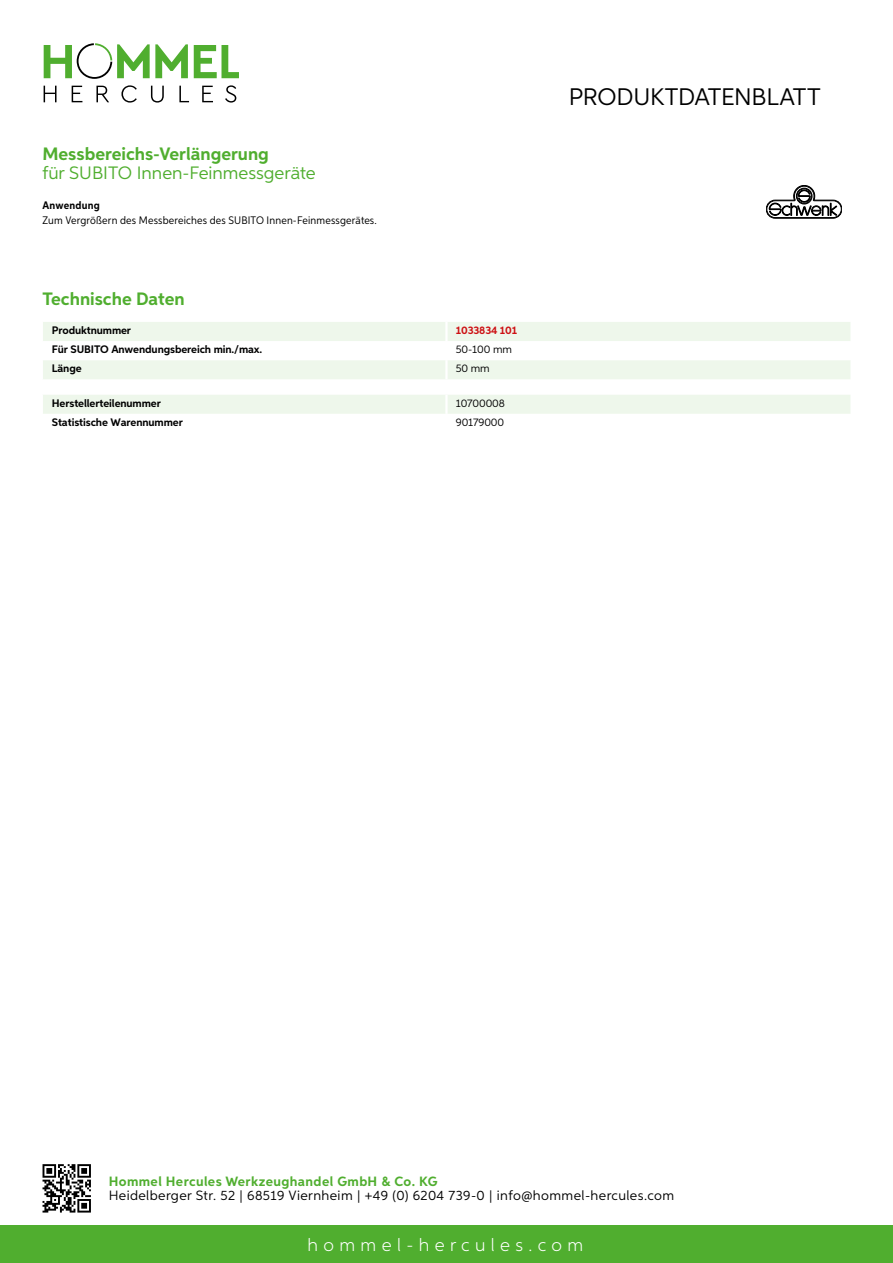
<style>
.page{position:relative;width:893px;height:1263px;background:#fff}
.page>*{position:absolute;margin:0;border:0;box-sizing:border-box;transform-origin:0 0}
.t1{font:24px "Aspira";letter-spacing:-.01em;color:#000}
.t2{font:700 18px "Aspira";color:#50ae2f}
.t3{font:18px "Aspira";color:#50ae2f}
.t4{font:300 18px "Aspira";letter-spacing:.3em;color:#fff}
.t5{font:13.5px "Aspira";letter-spacing:.03em;color:#000}
.t6{font:700 13.5px "Aspira";letter-spacing:.03em;color:#50ae2f}
.t7{font:700 10.95px "Aspira";letter-spacing:-.01em;color:#000}
.t8{font:10.95px "Aspira Nar";letter-spacing:.015em;color:#000}
.t9{font:10.95px "Aspira";letter-spacing:-.01em;color:#000}
.t10{font:700 10.95px "Aspira";letter-spacing:-.01em;color:#cd1013}
.t11{font:700 10.95px "Aspira Nar";letter-spacing:.02em;color:#000}
</style>
<div class="page">
<div style="left:0;top:1226px;width:893px;height:37px;background:#50ae2f"></div>
<svg style="left:43px;top:1164px;width:48px;height:48px"></svg>
<svg style="left:194px;top:45px;width:45px;height:33px"></svg>
<svg style="left:44px;top:43px;width:144px;height:36px"></svg>
<svg style="left:44px;top:86px;width:13px;height:16px"></svg>
<svg style="left:72px;top:86px;width:10px;height:16px"></svg>
<svg style="left:96px;top:86px;width:13px;height:16px"></svg>
<svg style="left:121px;top:85px;width:16px;height:18px"></svg>
<svg style="left:151px;top:86px;width:13px;height:17px"></svg>
<svg style="left:179px;top:86px;width:10px;height:16px"></svg>
<svg style="left:202px;top:86px;width:11px;height:16px"></svg>
<svg style="left:225px;top:85px;width:11px;height:18px"></svg>
<svg style="left:43px;top:322px;width:807px;height:57px"></svg>
<hr style="left:445px;top:360px;width:3px;height:19px;background:#fff">
<div style="left:43px;top:395px;width:807px;height:19px;background:#eef7eb"></div>
<svg style="left:766px;top:185px;width:76px;height:33px"></svg>
<h2 class="t2" style="left:43px;top:142px;width:228px">Messbereichs-Verlängerung</h2>
<h2 class="t3" style="left:43px;top:162px;width:275px">für SUBITO Innen-Feinmessgeräte</h2>
<p class="t11" style="left:43px;top:199px;width:59px">Anwendung</p>
<p class="t8" style="left:43px;top:214px;width:336px">Zum Vergrößern des Messbereiches des SUBITO Innen-Feinmessgerätes.</p>
<h2 class="t2" style="left:43px;top:288px;width:144px">Technische Daten</h2>
<p class="t7" style="left:52px;top:323px;width:81px">Produktnummer</p>
<p class="t10" style="left:456px;top:323px;width:63px">1033834 101</p>
<p class="t7" style="left:52px;top:342px;width:212px">Für SUBITO Anwendungsbereich min./max.</p>
<p class="t9" style="left:456px;top:343px;width:58px">50-100 mm</p>
<p class="t7" style="left:52px;top:362px;width:31px">Länge</p>
<p class="t9" style="left:456px;top:362px;width:35px">50 mm</p>
<p class="t7" style="left:52px;top:396px;width:111px">Herstellerteilenummer</p>
<p class="t9" style="left:456px;top:396px;width:51px">10700008</p>
<p class="t7" style="left:52px;top:415px;width:132px">Statistische Warennummer</p>
<p class="t9" style="left:456px;top:415px;width:50px">90179000</p>
<h1 class="t1" style="left:569px;top:82px;width:253px">Produktdatenblatt</h1>
<p class="t6" style="left:109px;top:1172px;width:330px">Hommel Hercules Werkzeughandel GmbH &amp; Co. KG</p>
<p class="t5" style="left:109px;top:1187px;width:567px">Heidelberger Str. 52 | 68519 Viernheim | +49 (0) 6204 739-0 | info@hommel-hercules.com</p>
<h2 class="t4" style="left:307px;top:1234px;width:277px">hommel-hercules.com</h2>
</div>
